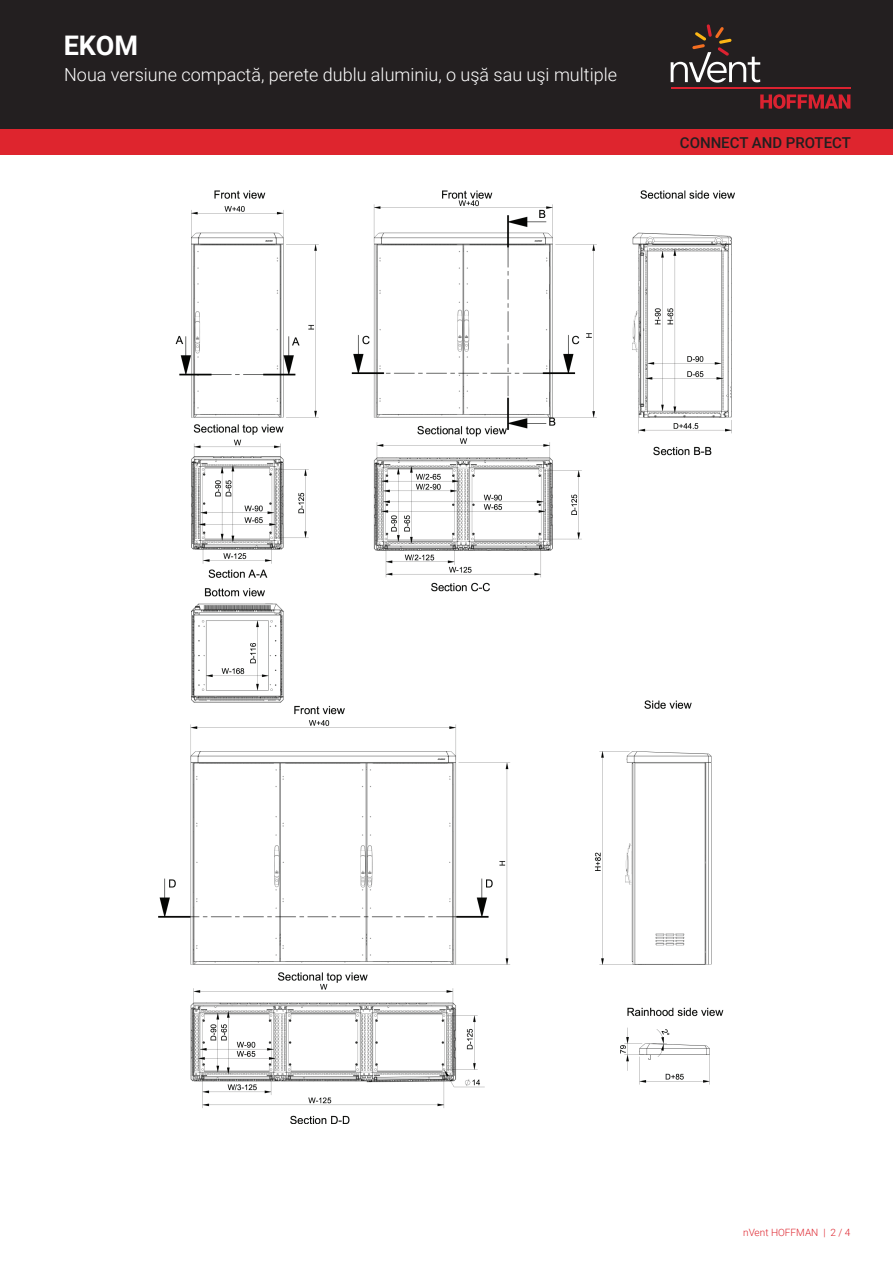
<style>
.page{position:relative;width:893px;height:1263px;background:#fff}
.page>*{position:absolute;margin:0;border:0;box-sizing:border-box;transform-origin:0 0}
.t1{font:700 27px "Roboto";color:#fff}
.t2{font:300 18px "Roboto";color:#fff}
.t3{font:500 15px "Roboto";color:#231f20}
.t4{font:300 10.05px "Roboto";color:#de252e}
</style>
<div class="page">
<div style="left:0;top:0;width:893px;height:129px;background:#231f20"></div>
<svg style="left:760px;top:94px;width:90px;height:15px"></svg>
<hr style="left:671px;top:88px;width:179px;height:1px;background:#db2230">
<svg style="left:671px;top:24px;width:89px;height:59px"></svg>
<div style="left:0;top:129px;width:893px;height:26px;background:#de252e"></div>
<img style="left:159px;top:191px;width:575px;height:932px">
<h1 class="t1" style="left:64px;top:26px;width:76px">EKOM</h1>
<p class="t2" style="left:64px;top:62px;width:554px">Noua versiune compactă, perete dublu aluminiu, o uşă sau uşi multiple</p>
<p class="t3" style="left:680px;top:132px;width:173px">CONNECT AND PROTECT</p>
<p class="t4" style="left:743px;top:1226px;width:109px">nVent HOFFMAN | 2 / 4</p>
</div>
